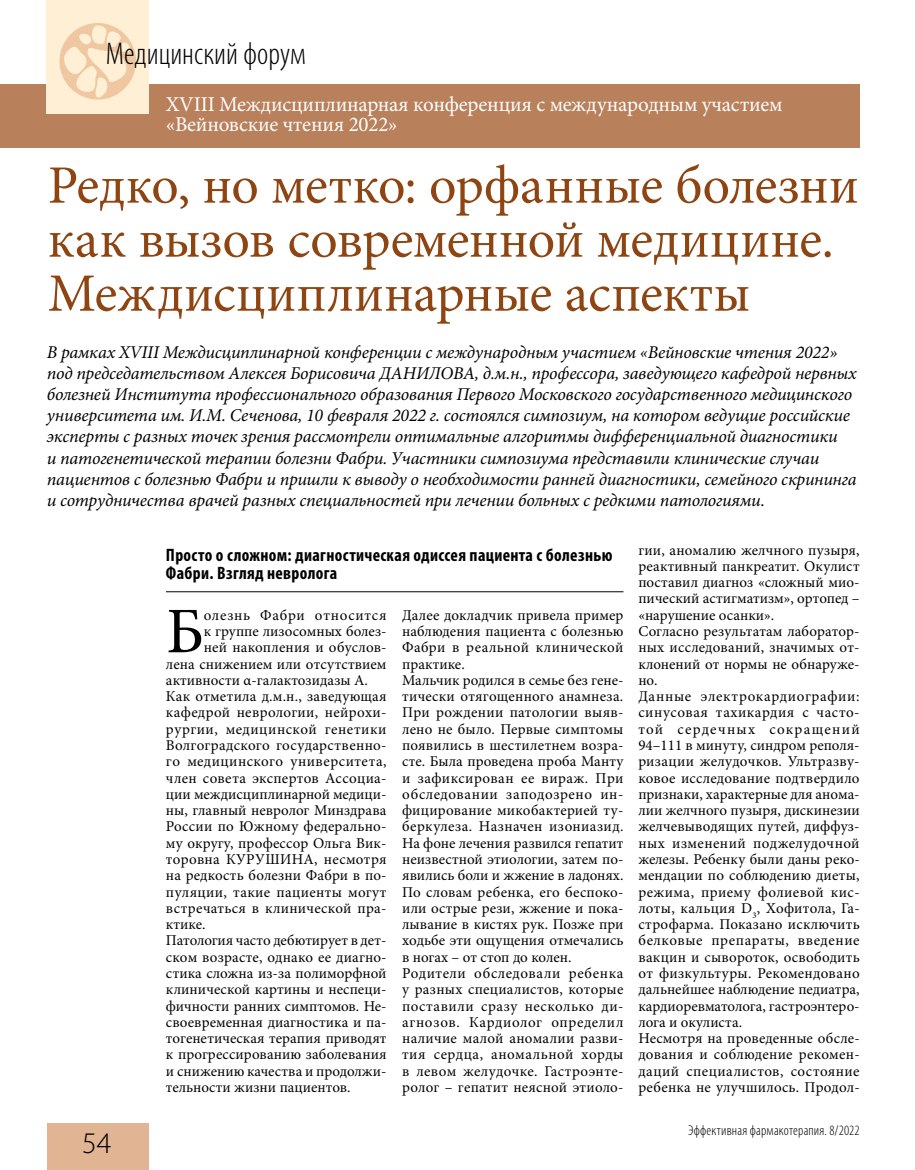
<style>
.page{position:relative;width:915px;height:1170px;background:#fff}
.page>*{position:absolute;margin:0;border:0;box-sizing:border-box;transform-origin:0 0}
.t1{font:65.1px "Minion Pro";color:#000}
.t2{font:54px/54px "Minion Pro";letter-spacing:-.005em;color:#8e4512}
.t3{font:300 condensed 31.5px "Myriad Pro";color:#000}
.t4{font:300 30px "Myriad Pro";color:#000}
.t5{font:21px/19.5px "Minion Pro";letter-spacing:-.01em;color:#fff}
.t6{font:italic 18px/21px "Minion Pro";letter-spacing:-.01em;color:#000}
.t7{font:700 condensed 18px/18px "Myriad Pro";letter-spacing:.02em;color:#000}
.t8{font:15px/16.4px "Minion Pro";letter-spacing:.01em;color:#000}
.t9{font:15px "Minion Pro";letter-spacing:.03em;color:#000}
.t10{font:15px "Minion Pro";letter-spacing:.035em;color:#000}
.t11{font:15px "Minion Pro";letter-spacing:.05em;color:#000}
.t12{font:300 condensed 14.25px "Myriad Pro";letter-spacing:.015em;color:#000}
</style>
<div class="page">
<div style="left:0;top:84px;width:859px;height:63px;background:#b9805c"></div>
<div style="left:47px;top:1123px;width:101px;height:46px;background:#e1b593"></div>
<div style="left:47px;top:0;width:102px;height:113px;background:#ffefd5"></div>
<svg style="left:59px;top:23px;width:77px;height:76px"></svg>
<svg style="left:63px;top:24px;width:69px;height:75px"></svg>
<hr style="left:166px;top:591px;width:457px;height:1px;background:#000">
<h3 class="t3" style="left:106px;top:35px;width:201px">Медицинский форум</h3>
<h3 class="t5" style="left:166px;top:95px;width:618px">XVIII Междисциплинарная конференция c международным участием «Вейновские чтения 2022»</h3>
<h2 class="t2" style="left:48px;top:159px;width:812px">Редко, но метко: орфанные болезни как вызов современной медицине.<br>Междисциплинарные аспекты</h2>
<p class="t6" style="left:47px;top:342px;width:811px">В рамках XVIII Междисциплинарной конференции c международным участием «Вейновские чтения 2022» под председательством Алексея Борисовича ДАНИЛОВА, д.м.н., профессора, заведующего кафедрой нервных болезней Института профессионального образования Первого Московского государственного медицинского университета им. И.М. Сеченова, 10 февраля 2022 г. состоялся симпозиум, на котором ведущие российские эксперты с разных точек зрения рассмотрели оптимальные алгоритмы дифференциальной диагностики<br>и патогенетической терапии болезни Фабри. Участники симпозиума представили клинические случаи пациентов с болезнью Фабри и пришли к выводу о необходимости ранней диагностики, семейного скрининга и сотрудничества врачей разных специальностей при лечении больных с редкими патологиями.</p>
<p class="t7" style="left:166px;top:545px;width:448px">Просто о сложном: диагностическая одиссея пациента с болезнью<br>Фабри. Взгляд невролога</p>
<p class="t8" style="left:638px;top:541px;width:223px">гии, аномалию желчного пузыря, реактивный панкреатит. Окулист поставил диагноз «сложный мио&shy;пический астигматизм», ортопед – «нарушение осанки».<br>Согласно результатам лаборатор&shy;ных исследований, значимых от&shy;клонений от нормы не обнаруже&shy;но.<br>Данные электрокардиографии: синусовая тахикардия с часто&shy;той сердечных сокращений<br>94–111 в минуту, синдром реполя&shy;ризации желудочков. Ультразву&shy;ковое исследование подтвердило признаки, характерные для анома&shy;лии желчного пузыря, дискинезии желчевыводящих путей, диффуз&shy;ных изменений поджелудочной железы. Ребенку были даны реко&shy;мендации по соблюдению диеты, режима, приему фолиевой кис&shy;лоты, кальция D<sub>3</sub>, Хофитола, Га&shy;строфарма. Показано исключить белковые препараты, введение вакцин и сывороток, освободить от физкультуры. Рекомендовано дальнейшее наблюдение педиатра, кардиоревматолога, гастроэнтеро&shy;лога и окулиста.<br>Несмотря на проведенные обсле&shy;дования и соблюдение рекомен&shy;даций специалистов, состояние ребенка не улучшилось. Продол-</p>
<h1 class="t1" style="left:166px;top:587px;width:39px">Б</h1>
<p class="t11" style="left:204px;top:604px;width:184px">олезнь Фабри относится</p>
<p class="t8" style="left:402px;top:607px;width:223px">Далее докладчик привела пример наблюдения пациента с болезнью<br>Фабри в реальной клинической практике.<br>Мальчик родился в семье без гене&shy;тически отягощенного анамнеза.<br>При рождении патологии выяв&shy;лено не было. Первые симптомы появились в шестилетнем возра&shy;сте. Была проведена проба Манту и зафиксирован ее вираж. При обследовании заподозрено ин&shy;фицирование микобактерией ту&shy;беркулеза. Назначен изониазид.<br>На фоне лечения развился гепатит неизвестной этиологии, затем по&shy;явились боли и жжение в ладонях.<br>По словам ребенка, его беспоко&shy;или острые рези, жжение и пока&shy;лывание в кистях рук. Позже при ходьбе эти ощущения отмечались в ногах – от стоп до колен.<br>Родители обследовали ребенка у разных специалистов, которые поставили сразу несколько ди&shy;агнозов. Кардиолог определил наличие малой аномалии разви&shy;тия сердца, аномальной хорды в левом желудочке. Гастроэнте&shy;ролог – гепатит неясной этиоло-</p>
<p class="t8" style="left:204px;top:623px;width:184px">к группе лизосомных болез-</p>
<p class="t8" style="left:204px;top:639px;width:184px">ней накопления и обуслов-</p>
<p class="t8" style="left:166px;top:655px;width:222px">лена снижением или отсутствием</p>
<p class="t8" style="left:166px;top:672px;width:203px">активности α-галактозидазы А.</p>
<p class="t8" style="left:166px;top:688px;width:222px">Как отметила д.м.н., заведующая</p>
<p class="t8" style="left:166px;top:704px;width:222px">кафедрой неврологии, нейрохи-</p>
<p class="t10" style="left:166px;top:718px;width:222px">рургии, медицинской генетики</p>
<p class="t8" style="left:166px;top:737px;width:222px">Волгоградского государственно-</p>
<p class="t9" style="left:166px;top:751px;width:222px">го медицинского университета,</p>
<p class="t8" style="left:166px;top:769px;width:222px">член совета экспертов Ассоциа-</p>
<p class="t8" style="left:166px;top:785px;width:222px">ции междисциплинарной медици-</p>
<p class="t8" style="left:166px;top:802px;width:222px">ны, главный невролог Минздрава</p>
<p class="t8" style="left:166px;top:818px;width:222px">России по Южному федерально-</p>
<p class="t8" style="left:166px;top:834px;width:222px">му округу, профессор Ольга Вик-</p>
<p class="t8" style="left:166px;top:851px;width:222px">торовна КУРУШИНА, несмотря</p>
<p class="t8" style="left:166px;top:867px;width:222px">на редкость болезни Фабри в по-</p>
<p class="t8" style="left:166px;top:883px;width:222px">пуляции, такие пациенты могут</p>
<p class="t8" style="left:166px;top:899px;width:222px">встречаться в клинической пра-</p>
<p class="t8" style="left:166px;top:916px;width:41px">ктике.</p>
<p class="t8" style="left:166px;top:932px;width:222px">Патология часто дебютирует в дет-</p>
<p class="t8" style="left:166px;top:948px;width:222px">ском возрасте, однако ее диагно-</p>
<p class="t8" style="left:166px;top:964px;width:222px">стика сложна из-за полиморфной</p>
<p class="t8" style="left:166px;top:981px;width:222px">клинической картины и неспеци-</p>
<p class="t8" style="left:166px;top:997px;width:222px">фичности ранних симптомов. Не-</p>
<p class="t8" style="left:166px;top:1013px;width:222px">своевременная диагностика и па-</p>
<p class="t8" style="left:166px;top:1030px;width:222px">тогенетическая терапия приводят</p>
<p class="t8" style="left:166px;top:1046px;width:222px">к прогрессированию заболевания</p>
<p class="t8" style="left:166px;top:1062px;width:222px">и снижению качества и продолжи-</p>
<p class="t8" style="left:166px;top:1078px;width:186px">тельности жизни пациентов.</p>
<h3 class="t4" style="left:82px;top:1126px;width:31px">54</h3>
<p class="t12" style="left:687px;top:1121px;width:173px">Эффективная фармакотерапия. 8/2022</p>
</div>
